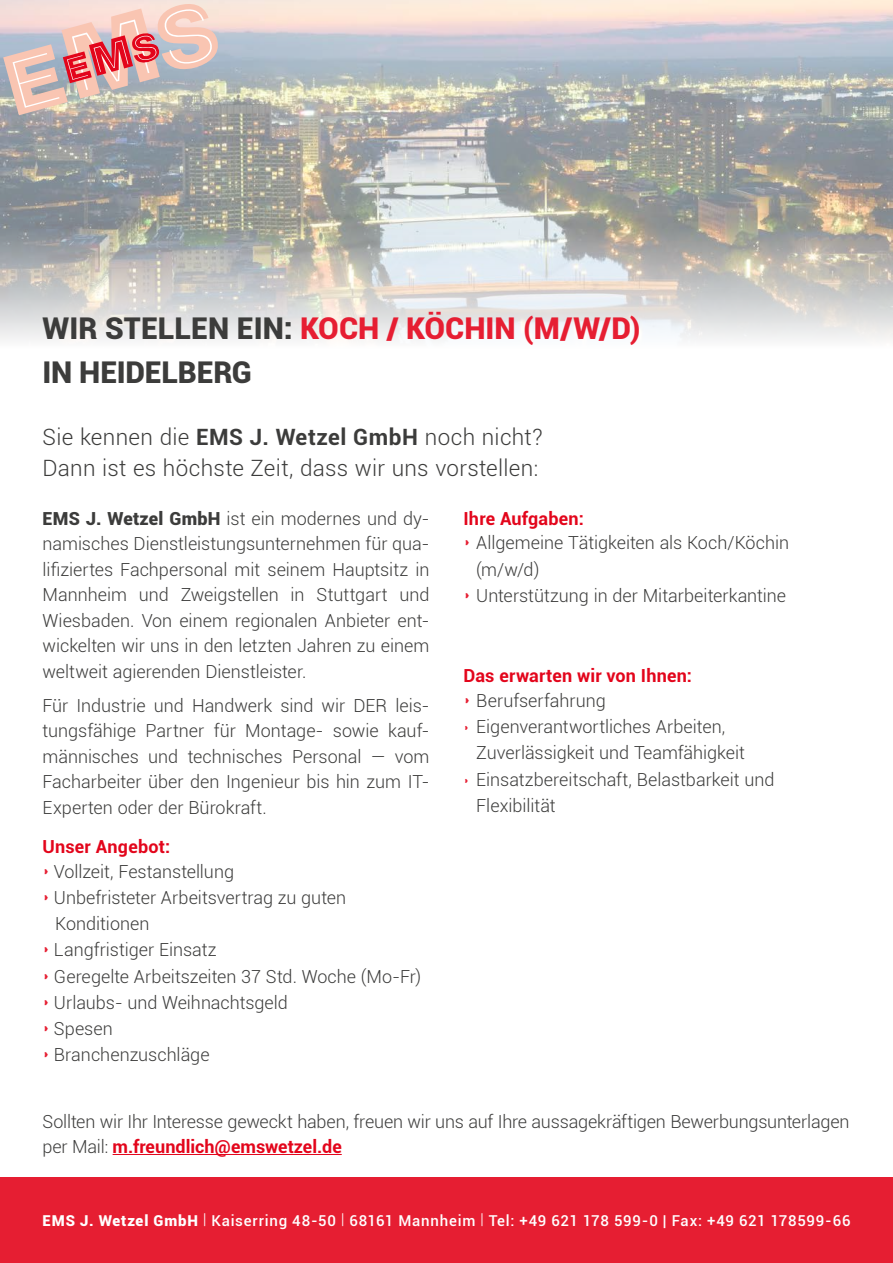
<style>
.page{position:relative;width:893px;height:1263px;background:#fff}
.page>*{position:absolute;margin:0;border:0;box-sizing:border-box;transform-origin:0 0}
.t1{font:900 30px/43.5px "Roboto";color:#3c3c3b}
.t2{font:300 22.5px/31.5px "Roboto";letter-spacing:.015em;color:#3c3c3b}
.t3{font:300 18px/25.5px "Roboto";color:#3c3c3b;text-align:justify}
.t4{font:700 18px "Roboto";letter-spacing:.01em;color:#e3051b}
.t5{font:500 15px "Roboto";letter-spacing:.05em;color:#fff}
.s1{color:#e61e32}
.s2{font-weight:700}
.s3{font-weight:900}
.s4{font-size:22.5px;color:#e61e32}
.s5{font-weight:700;color:#e3051b}
.s6{font-weight:300}
</style>
<div class="page">
<img style="left:0;top:0;width:893px;height:340px">
<hr style="left:113px;top:1154px;width:229px;height:1px;background:#e3051b">
<div style="left:0;top:1178px;width:893px;height:85px;background:#e61e32"></div>
<svg style="left:3px;top:2px;width:218px;height:113px;background:#dbb9b5"></svg>
<h1 class="t1" style="left:43px;top:306px;width:599px">WIR STELLEN EIN: <span class="s1">KOCH / KÖCHIN (M/W/D)<br></span>IN HEIDELBERG</h1>
<p class="t2" style="left:43px;top:420px;width:502px">Sie kennen die <span class="s2">EMS J. Wetzel GmbH</span> noch nicht?<br>Dann ist es höchste Zeit, dass wir uns vorstellen:</p>
<p class="t3" style="left:43px;top:505px;width:388px"><span class="s3">EMS J. Wetzel GmbH</span> ist ein modernes und dy&shy;namisches Dienstleistungsunternehmen für qua&shy;lifiziertes Fachpersonal mit seinem Hauptsitz in Mannheim und Zweigstellen in Stuttgart und Wiesbaden. Von einem regionalen Anbieter ent&shy;wickelten wir uns in den letzten Jahren zu einem weltweit agierenden Dienstleister.</p>
<p class="t3" style="left:43px;top:692px;width:388px">Für Industrie und Handwerk sind wir DER leis&shy;tungsfähige Partner für Montage- sowie kauf&shy;männisches und technisches Personal — vom Facharbeiter über den Ingenieur bis hin zum IT-Experten oder der Bürokraft.</p>
<p class="t4" style="left:43px;top:834px;width:129px">Unser Angebot:</p>
<p class="t3" style="left:43px;top:858px;width:193px"><span class="s4">›</span> Vollzeit, Festanstellung</p>
<p class="t3" style="left:43px;top:884px;width:305px"><span class="s4">›</span> Unbefristeter Arbeitsvertrag zu guten</p>
<p class="t3" style="left:55px;top:910px;width:96px">Konditionen</p>
<p class="t3" style="left:43px;top:936px;width:176px"><span class="s4">›</span> Langfristiger Einsatz</p>
<p class="t3" style="left:43px;top:963px;width:380px"><span class="s4">›</span> Geregelte Arbeitszeiten 37 Std. Woche (Mo-Fr)</p>
<p class="t3" style="left:43px;top:989px;width:247px"><span class="s4">›</span> Urlaubs- und Weihnachtsgeld</p>
<p class="t3" style="left:43px;top:1015px;width:72px"><span class="s4">›</span> Spesen</p>
<p class="t3" style="left:43px;top:1041px;width:169px"><span class="s4">›</span> Branchenzuschläge</p>
<p class="t4" style="left:463px;top:505px;width:122px">Ihre Aufgaben:</p>
<p class="t3" style="left:463px;top:529px;width:327px"><span class="s4">›</span> Allgemeine Tätigkeiten als Koch/Köchin</p>
<p class="t3" style="left:476px;top:556px;width:65px">(m/w/d)</p>
<p class="t3" style="left:463px;top:582px;width:324px"><span class="s4">›</span> Unterstützung in der Mitarbeiterkantine</p>
<p class="t4" style="left:463px;top:663px;width:230px">Das erwarten wir von Ihnen:</p>
<p class="t3" style="left:463px;top:687px;width:144px"><span class="s4">›</span> Berufserfahrung</p>
<p class="t3" style="left:463px;top:713px;width:263px"><span class="s1">›</span> Eigenverantwortliches Arbeiten,</p>
<p class="t3" style="left:476px;top:739px;width:270px">Zuverlässigkeit und Teamfähigkeit</p>
<p class="t3" style="left:463px;top:766px;width:312px"><span class="s1">›</span> Einsatzbereitschaft, Belastbarkeit und</p>
<p class="t3" style="left:476px;top:792px;width:81px">Flexibilität</p>
<p class="t3" style="left:43px;top:1108px;width:808px">Sollten wir Ihr Interesse geweckt haben, freuen wir uns auf Ihre aussagekräftigen Bewerbungsunterlagen per Mail: <span class="s5">m.freundlich@emswetzel.de</span></p>
<p class="t5" style="left:43px;top:1210px;width:809px"><span class="s3">EMS J. Wetzel GmbH</span> <span class="s6">|</span> Kaiserring 48-50 <span class="s6">|</span> 68161 Mannheim <span class="s6">|</span> Tel: +49 621 178 599-0 | Fax: +49 621 178599-66</p>
</div>
